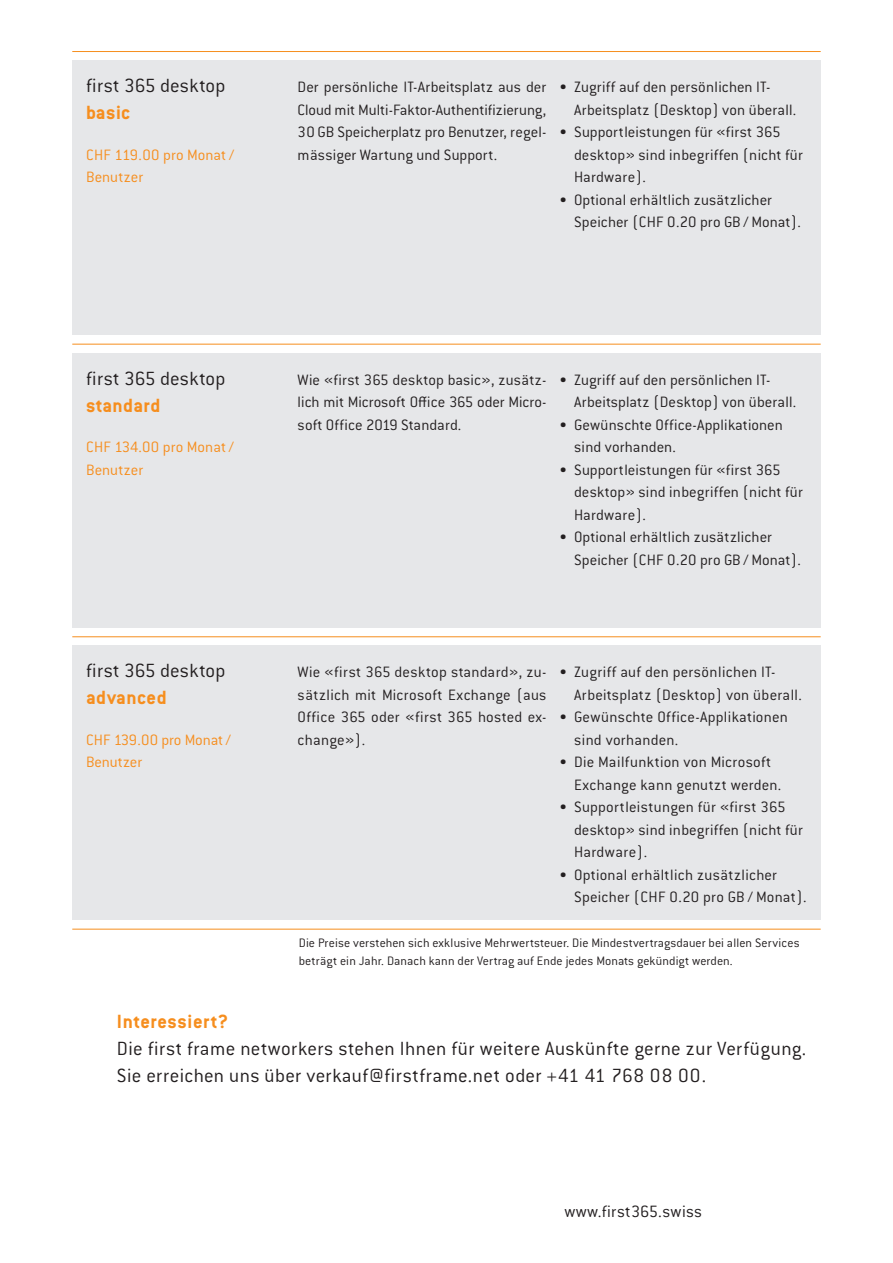
<style>
.page{position:relative;width:893px;height:1263px;background:#fff}
.page>*{position:absolute;margin:0;border:0;box-sizing:border-box;transform-origin:0 0}
.t1{font:300 21px/27px "Conduit ITC Std";letter-spacing:.02em;color:#231f20}
.t2{font:700 21px "Conduit ITC Std";letter-spacing:.02em;color:#f68e1e}
.t3{font:300 18px "Conduit ITC Std";letter-spacing:.02em;color:#231f20}
.t4{font:300 16.5px/22.5px "Conduit ITC Std";letter-spacing:.01em;color:#231f20}
.t5{font:300 16.5px/22.5px "Conduit ITC Std";color:#f68e1e}
.t6{font:300 13.5px/18px "Conduit ITC Std";letter-spacing:.005em;color:#231f20}
</style>
<div class="page">
<div style="left:72px;top:646px;width:749px;height:274px;background:#e6e7e9"></div>
<div style="left:72px;top:61px;width:749px;height:274px;background:#e6e7e9"></div>
<div style="left:72px;top:353px;width:749px;height:274px;background:#e6e7e9"></div>
<hr style="left:72px;top:344px;width:749px;height:1px;background:#f68e1e">
<hr style="left:72px;top:636px;width:749px;height:1px;background:#f68e1e">
<hr style="left:72px;top:929px;width:749px;height:1px;background:#f68e1e">
<hr style="left:72px;top:51px;width:749px;height:1px;background:#f68e1e">
<p class="t1" style="left:86px;top:71px;width:141px">first 365 desktop</p>
<p class="t2" style="left:86px;top:100px;width:46px">basic</p>
<p class="t5" style="left:86px;top:143px;width:150px">CHF 119.00 pro Monat /<br>Benutzer</p>
<p class="t1" style="left:86px;top:364px;width:141px">first 365 desktop</p>
<p class="t2" style="left:86px;top:392px;width:76px">standard</p>
<p class="t5" style="left:86px;top:435px;width:149px">CHF 134.00 pro Monat /<br>Benutzer</p>
<p class="t1" style="left:86px;top:656px;width:141px">first 365 desktop</p>
<p class="t2" style="left:86px;top:685px;width:82px">advanced</p>
<p class="t5" style="left:86px;top:728px;width:146px">CHF 139.00 pro Monat/<br>Benutzer</p>
<p class="t4" style="left:298px;top:75px;width:250px;text-align:justify">Der persönliche IT-Arbeitsplatz aus der Cloud mit Multi-Faktor-Authentifizierung, 30 GB Speicherplatz pro Benutzer, regel&shy;mässiger Wartung und Support.</p>
<p class="t4" style="left:574px;top:75px;width:224px;text-indent:-15px">• Zugriff auf den persönlichen IT-<br>Arbeitsplatz (Desktop) von überall.</p>
<p class="t4" style="left:574px;top:120px;width:231px;text-indent:-15px">• Supportleistungen für «first 365 desktop» sind inbegriffen (nicht für<br>Hardware).</p>
<p class="t4" style="left:574px;top:188px;width:228px;text-indent:-15px">• Optional erhältlich zusätzlicher<br>Speicher (CHF 0.20 pro GB / Monat).</p>
<p class="t4" style="left:298px;top:368px;width:250px;text-align:justify">Wie «first 365 desktop basic», zusätz&shy;lich mit Microsoft Office 365 oder Micro&shy;soft Office 2019 Standard.</p>
<p class="t4" style="left:574px;top:368px;width:224px;text-indent:-15px">• Zugriff auf den persönlichen IT-<br>Arbeitsplatz (Desktop) von überall.</p>
<p class="t4" style="left:574px;top:413px;width:210px;text-indent:-15px">• Gewünschte Office-Applikationen sind vorhanden.</p>
<p class="t4" style="left:574px;top:458px;width:231px;text-indent:-15px">• Supportleistungen für «first 365 desktop» sind inbegriffen (nicht für<br>Hardware).</p>
<p class="t4" style="left:574px;top:525px;width:228px;text-indent:-15px">• Optional erhältlich zusätzlicher<br>Speicher (CHF 0.20 pro GB / Monat).</p>
<p class="t4" style="left:298px;top:660px;width:250px;text-align:justify">Wie «first 365 desktop standard», zu&shy;sätzlich mit Microsoft Exchange (aus Office 365 oder «first 365 hosted ex&shy;change»).</p>
<p class="t4" style="left:574px;top:660px;width:229px;text-indent:-15px">• Zugriff auf den persönlichen IT-<br>Arbeitsplatz (Desktop) von überall.</p>
<p class="t4" style="left:574px;top:705px;width:215px;text-indent:-15px">• Gewünschte Office-Applikationen sind vorhanden.</p>
<p class="t4" style="left:574px;top:750px;width:209px;text-indent:-15px">• Die Mailfunktion von Microsoft<br>Exchange kann genutzt werden.</p>
<p class="t4" style="left:574px;top:795px;width:231px;text-indent:-15px">• Supportleistungen für «first 365 desktop» sind inbegriffen (nicht für<br>Hardware).</p>
<p class="t4" style="left:574px;top:863px;width:234px;text-indent:-15px">• Optional erhältlich zusätzlicher<br>Speicher (CHF 0.20 pro GB / Monat).</p>
<p class="t6" style="left:299px;top:933px;width:502px">Die Preise verstehen sich exklusive Mehrwertsteuer. Die Mindestvertragsdauer bei allen Services beträgt ein Jahr. Danach kann der Vertrag auf Ende jedes Monats gekündigt werden.</p>
<p class="t2" style="left:117px;top:1009px;width:113px">Interessiert?</p>
<p class="t1" style="left:117px;top:1034px;width:691px">Die first frame networkers stehen Ihnen für weitere Auskünfte gerne zur Verfügung.<br>Sie erreichen uns über verkauf@firstframe.net oder +41 41 768 08 00.</p>
<p class="t3" style="left:564px;top:1201px;width:139px">www.first365.swiss</p>
</div>
